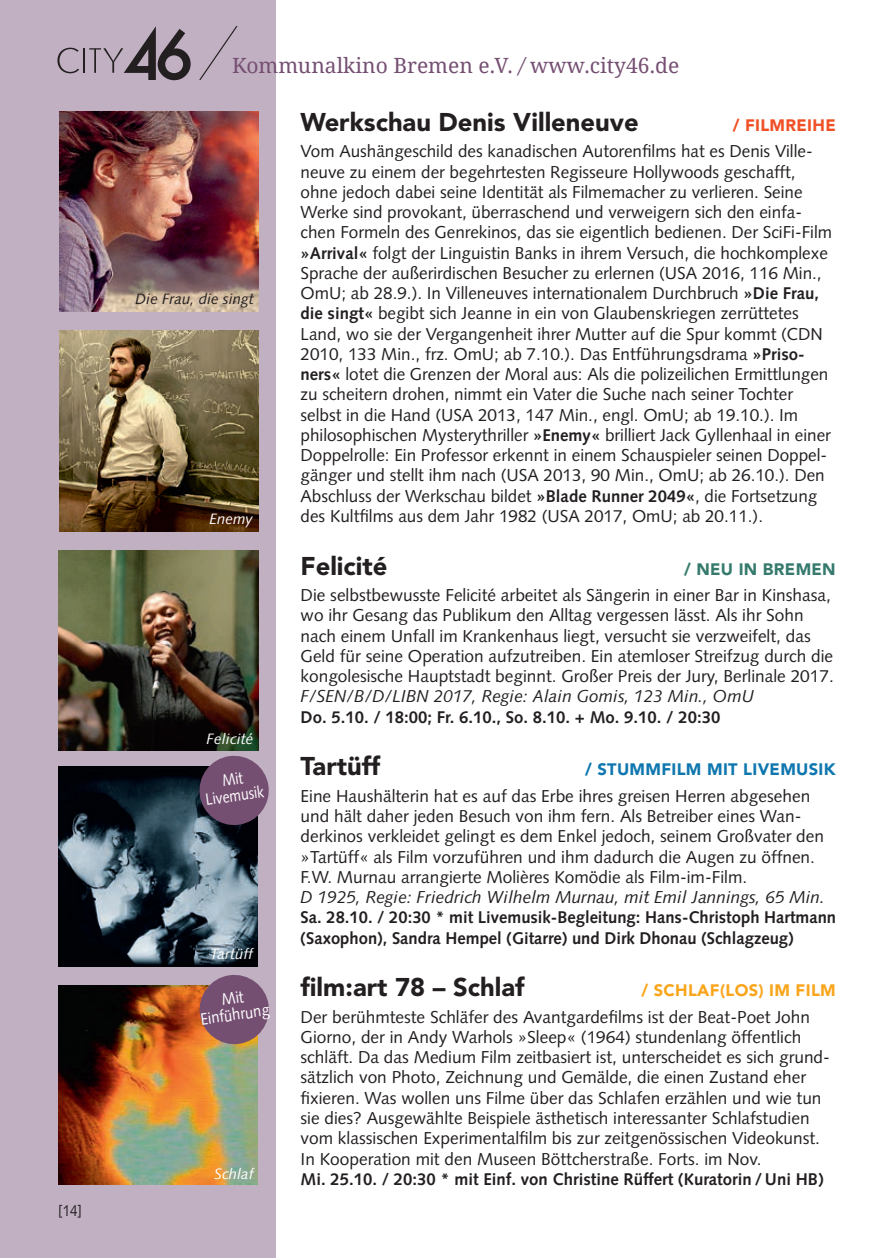
<style>
.page{position:relative;width:893px;height:1258px;background:#fff}
.page>*{position:absolute;margin:0;border:0;box-sizing:border-box;transform-origin:0 0}
.t1{font:900 25.5px "Avenir LT";color:#231f20}
.t2{font:21px "Droid Serif";color:#754f72}
.t3{font:17.25px/20.2px "Syntax";color:#231f20}
.t4{font:italic 17.25px "Syntax";color:#231f20}
.t5{font:700 16.95px/20.2px "Syntax";color:#231f20}
.t6{font:900 16.5px "Avenir LT";letter-spacing:.02em;color:#0f77af}
.t7{font:900 16.5px "Avenir LT";letter-spacing:.02em;color:#f9a51b}
.t8{font:16.5px/16.5px "Syntax";color:#fff;text-align:center;scale:.89 1}
.t9{font:900 16.5px "Avenir LT";letter-spacing:.02em;color:#357a6d}
.t10{font:16.5px/16.5px "Syntax";color:#fff;text-align:center;scale:.84 1}
.t11{font:900 16.5px "Avenir LT";letter-spacing:.02em;color:#f05026}
.t12{font:15.75px "Syntax";color:#231f20;scale:.85 1}
.t13{font:italic 15px "Syntax";color:#fff}
.t14{font:italic 15px "Syntax";color:#231f20}
.s1{font-style:italic}
.s2{font-weight:700;font-size:16.95px}
</style>
<div class="page">
<div style="left:0;top:0;width:276px;height:1258px;background:#c1b0c2"></div>
<svg style="left:199px;top:26px;width:38px;height:54px"></svg>
<hr style="left:83px;top:48px;width:2px;height:25px;background:#231f20">
<svg style="left:57px;top:48px;width:22px;height:25px"></svg>
<svg style="left:89px;top:26px;width:102px;height:54px"></svg>
<img style="left:58px;top:550px;width:200px;height:201px">
<img style="left:59px;top:330px;width:200px;height:202px">
<img style="left:59px;top:111px;width:200px;height:200px">
<img style="left:58px;top:766px;width:200px;height:200px">
<img style="left:58px;top:985px;width:200px;height:200px">
<svg style="left:197px;top:975px;width:72px;height:71px;background:#8d6373"></svg>
<svg style="left:197px;top:755px;width:72px;height:72px;background:#755876"></svg>
<p class="t12" style="left:58px;top:1201px;width:30px">[14]</p>
<p class="t2" style="left:232px;top:54px;width:448px">Kommunalkino Bremen e.V. <span class="s1">/</span> www.city46.de</p>
<p class="t14" style="left:135px;top:290px;width:120px">Die Frau, die singt</p>
<p class="t13" style="left:210px;top:510px;width:45px">Enemy</p>
<p class="t13" style="left:207px;top:730px;width:48px">Felicité</p>
<p class="t10" style="left:202px;top:775px;width:71px;rotate:-8deg">Mit<br>Livemusik</p>
<p class="t13" style="left:210px;top:944px;width:44px">Tartüff</p>
<p class="t8" style="left:197px;top:994px;width:79px;rotate:-8deg">Mit<br>Einführung</p>
<p class="t13" style="left:214px;top:1164px;width:41px">Schlaf</p>
<h1 class="t1" style="left:300px;top:106px;width:339px">Werkschau Denis Villeneuve</h1>
<p class="t11" style="left:732px;top:115px;width:104px">/ FILMREIHE</p>
<p class="t3" style="left:300px;top:141px;width:533px">Vom Aushängeschild des kanadischen Autorenfilms hat es Denis Ville&shy;neuve zu einem der begehrtesten Regisseure Hollywoods geschafft, ohne jedoch dabei seine Identität als Filmemacher zu verlieren. Seine Werke sind provokant, überraschend und verweigern sich den einfa&shy;chen Formeln des Genrekinos, das sie eigentlich bedienen. Der SciFi-Film <span class="s2">»Arrival«</span> folgt der Linguistin Banks in ihrem Versuch, die hochkomplexe Sprache der außerirdischen Besucher zu erlernen (USA 2016, 116 Min., OmU; ab 28.9.). In Villeneuves internationalem Durchbruch <span class="s2">»Die Frau, die singt«</span> begibt sich Jeanne in ein von Glaubenskriegen zerrüttetes Land, wo sie der Vergangenheit ihrer Mutter auf die Spur kommt (CDN 2010, 133 Min., frz. OmU; ab 7.10.). Das Entführungsdrama <span class="s2">»Priso&shy;ners«</span> lotet die Grenzen der Moral aus: Als die polizeilichen Ermittlungen zu scheitern drohen, nimmt ein Vater die Suche nach seiner Tochter selbst in die Hand (USA 2013, 147 Min., engl. OmU; ab 19.10.). Im philosophischen Mysterythriller <span class="s2">»Enemy«</span> brilliert Jack Gyllenhaal in einer Doppelrolle: Ein Professor erkennt in einem Schauspieler seinen Doppel&shy;gänger und stellt ihm nach (USA 2013, 90 Min., OmU; ab 26.10.). Den Abschluss der Werkschau bildet <span class="s2">»Blade Runner 2049«</span>, die Fortsetzung des Kultfilms aus dem Jahr 1982 (USA 2017, OmU; ab 20.11.).</p>
<h1 class="t1" style="left:300px;top:550px;width:88px">Felicité</h1>
<p class="t9" style="left:684px;top:559px;width:153px">/ NEU IN BREMEN</p>
<p class="t3" style="left:300px;top:585px;width:534px">Die selbstbewusste Felicité arbeitet als Sängerin in einer Bar in Kinshasa, wo ihr Gesang das Publikum den Alltag vergessen lässt. Als ihr Sohn nach einem Unfall im Krankenhaus liegt, versucht sie verzweifelt, das Geld für seine Operation aufzutreiben. Ein atemloser Streifzug durch die kongolesische Hauptstadt beginnt. Großer Preis der Jury, Berlinale 2017.</p>
<p class="t4" style="left:300px;top:686px;width:455px">F/SEN/B/D/LIBN 2017, Regie: Alain Gomis, 123 Min., OmU</p>
<p class="t5" style="left:300px;top:707px;width:421px">Do. 5.10. / 18:00; Fr. 6.10., So. 8.10. + Mo. 9.10. / 20:30</p>
<h1 class="t1" style="left:300px;top:751px;width:81px">Tartüff</h1>
<p class="t6" style="left:585px;top:759px;width:252px">/ STUMMFILM MIT LIVEMUSIK</p>
<p class="t3" style="left:300px;top:786px;width:525px">Eine Haushälterin hat es auf das Erbe ihres greisen Herren abgesehen und hält daher jeden Besuch von ihm fern. Als Betreiber eines Wan&shy;derkinos verkleidet gelingt es dem Enkel jedoch, seinem Großvater den »Tartüff« als Film vorzuführen und ihm dadurch die Augen zu öffnen.<br>F.W. Murnau arrangierte Molières Komödie als Film-im-Film.</p>
<p class="t4" style="left:300px;top:887px;width:526px">D 1925, Regie: Friedrich Wilhelm Murnau, mit Emil Jannings, 65 Min.</p>
<p class="t5" style="left:300px;top:907px;width:537px">Sa. 28.10. / 20:30 * mit Livemusik-Begleitung: Hans-Christoph Hartmann (Saxophon), Sandra Hempel (Gitarre) und Dirk Dhonau (Schlagzeug)</p>
<h1 class="t1" style="left:300px;top:972px;width:225px">film:art 78 – Schlaf</h1>
<p class="t7" style="left:641px;top:980px;width:196px">/ SCHLAF(LOS) IM FILM</p>
<p class="t3" style="left:300px;top:1006px;width:531px">Der berühmteste Schläfer des Avantgardefilms ist der Beat-Poet John Giorno, der in Andy Warhols »Sleep« (1964) stundenlang öffentlich schläft. Da das Medium Film zeitbasiert ist, unterscheidet es sich grund&shy;sätzlich von Photo, Zeichnung und Gemälde, die einen Zustand eher fixieren. Was wollen uns Filme über das Schlafen erzählen und wie tun sie dies? Ausgewählte Beispiele ästhetisch interessanter Schlafstudien vom klassischen Experimentalfilm bis zur zeitgenössischen Videokunst.<br>In Kooperation mit den Museen Böttcherstraße. Forts. im Nov.</p>
<p class="t5" style="left:300px;top:1169px;width:524px">Mi. 25.10. / 20:30 * mit Einf. von Christine Rüffert (Kuratorin / Uni HB)</p>
</div>
